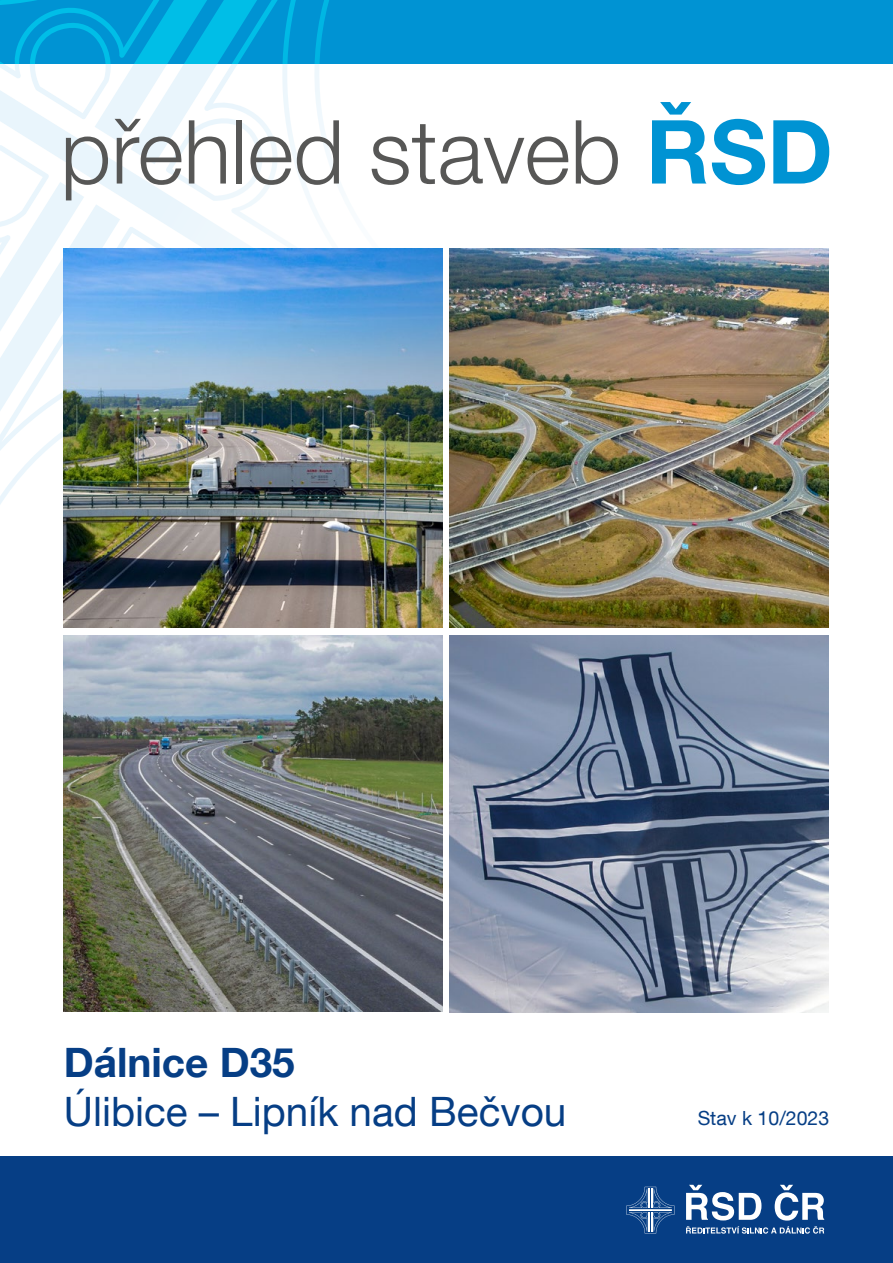
<style>
.page{position:relative;width:893px;height:1263px;background:#fff}
.page>*{position:absolute;margin:0;border:0;box-sizing:border-box;transform-origin:0 0}
.t1{font:300 88.5px "Helvetica Neue LT Com";color:#575756}
.t2{font:40.5px "Helvetica Neue LT Com";color:#063e85}
.t3{font:700 40.5px "Helvetica Neue LT Com";color:#063e85}
.t4{font:19.5px "Helvetica Neue LT Com";color:#063e85}
.s1{font-weight:700;color:#0093d3}
</style>
<div class="page">
<div style="left:0;top:1157px;width:893px;height:106px;background:#063e85"></div>
<svg style="left:626px;top:1187px;width:48px;height:46px"></svg>
<svg style="left:686px;top:1185px;width:75px;height:35px"></svg>
<svg style="left:775px;top:1185px;width:49px;height:35px"></svg>
<svg style="left:686px;top:1226px;width:138px;height:7px"></svg>
<div style="left:0;top:0;width:893px;height:63px;background:#0093d3"></div>
<svg style="left:0;top:0;width:444px;height:510px"></svg>
<img style="left:64px;top:249px;width:378px;height:378px">
<img style="left:450px;top:249px;width:378px;height:378px">
<img style="left:64px;top:635px;width:378px;height:376px">
<img style="left:450px;top:635px;width:378px;height:377px">
<p class="t1" style="left:61px;top:98px;width:774px">přehled staveb <span class="s1">ŘSD</span></p>
<p class="t3" style="left:64px;top:1037px;width:232px">Dálnice D35</p>
<p class="t2" style="left:64px;top:1086px;width:504px">Úlibice – Lipník nad Bečvou</p>
<p class="t4" style="left:698px;top:1106px;width:133px">Stav k 10/2023</p>
</div>
